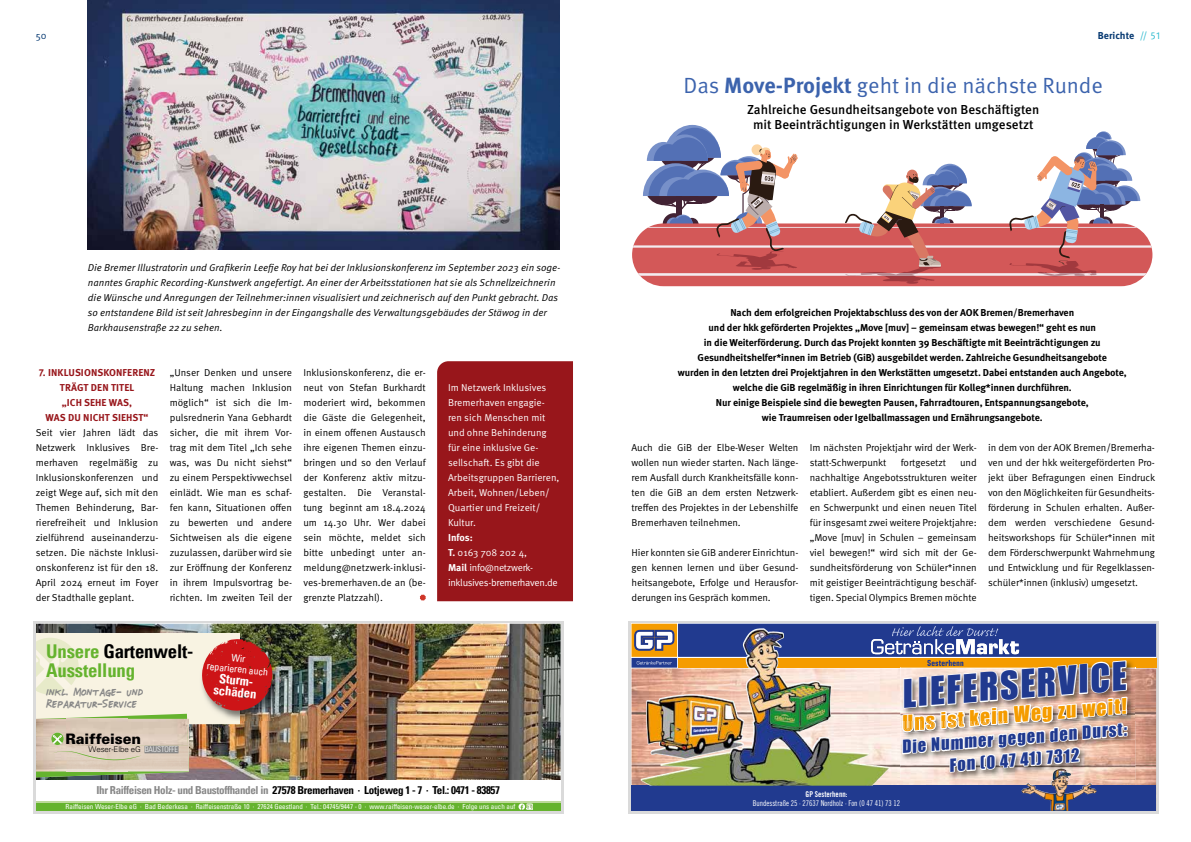
<style>
.page{position:relative;width:1191px;height:842px;background:#fff}
.page>*{position:absolute;margin:0;border:0;box-sizing:border-box;transform-origin:0 0}
.t1{font:35.7px "Impact";color:#213a8f}
.t2{font:22px "Meta Pro Norm";color:#3c63ad}
.t3{font:19.7px "Impact";color:#f59c00}
.t4{font:700 condensed 19px/19px "Univers LT Pro";letter-spacing:-.01em;color:#65b32e}
.t5{font:16.5px/22px "Impact";color:#213a8f;text-align:center}
.t6{font:900 14.4px "Univers";letter-spacing:-.01em;color:#000}
.t7{font:500 13px/15.6px "Meta Pro";color:#000;text-align:center}
.t8{font:13px/12px "Mr Marcoozie MEDIUM";color:#878787}
.t9{font:700 condensed 13px/12px "Univers LT Pro";color:#fff;text-align:center}
.t10{font:700 condensed 11px "Univers LT Pro";letter-spacing:-.03em;color:#000}
.t11{font:10px/15px "Meta Pro Norm";letter-spacing:-.01em;color:#000;text-align:justify}
.t12{font:700 10px/15px "Meta Pro";letter-spacing:-.01em;color:#000;text-align:center}
.t13{font:10px/15px "Meta Pro Norm Ita";color:#000}
.t14{font:10px/15px "Meta Pro Norm";color:#fff}
.t15{font:700 10px/15px "Meta Pro";letter-spacing:.01em;color:#98161b;text-align:center}
.t16{font:10px/15px "Meta Pro Norm";letter-spacing:-.03em;color:#fff}
.t17{font:condensed 10px/11px "Univers LT Pro";color:#fff;text-align:center}
.t18{font:700 10px "Meta Pro";color:#053871}
.t19{font:700 10px "Meta Pro";color:#fff}
.t20{font:10px "Meta Pro Norm";color:#053871}
.t21{font:8px "Trade Gothic LT Std Cn 18";color:#fff;scale:.94 1}
.t22{font:8px "Trade Gothic LT Std Bd Cn 20";color:#fff;scale:.94 1}
.t23{font:300 7.9px "Univers";letter-spacing:-.01em;color:#000}
.t24{font:condensed 7px "Univers LT Pro";color:#fff}
.s1{font-family:"Meta Pro Norm";font-weight:400;color:#29b8ce}
.s2{color:#000}
.s3{font-stretch:condensed;font-size:7.8px;color:#fff}
.s4{font-family:"Meta Pro";font-weight:700}
.s5{color:#878787}
</style>
<div class="page">
<div style="left:437px;top:361px;width:136px;height:240px;background:#98161b"></div>
<svg style="left:632px;top:125px;width:520px;height:161px"></svg>
<img style="left:88px;top:0;width:471px;height:249px">
<svg style="left:420px;top:595px;width:6px;height:5px"></svg>
<svg style="left:628px;top:621px;width:531px;height:193px;background:#d6d7d8"></svg>
<svg style="left:33px;top:621px;width:530px;height:193px;background:#d6d6d5"></svg>
<svg style="left:631px;top:657px;width:525px;height:129px;background:#a6a774"></svg>
<img style="left:1063px;top:780px;width:72px;height:6px">
<div style="left:631px;top:786px;width:525px;height:25px;background:#213a8f"></div>
<div style="left:631px;top:624px;width:46px;height:33px;background:#f59c00"></div>
<div style="left:631px;top:658px;width:46px;height:10px;background:#213a8f"></div>
<img style="left:1041px;top:780px;width:15px;height:13px">
<img style="left:900px;top:774px;width:235px;height:6px">
<img style="left:1052px;top:774px;width:18px;height:6px">
<img style="left:634px;top:624px;width:522px;height:150px">
<img style="left:36px;top:624px;width:524px;height:156px">
<div style="left:36px;top:800px;width:524px;height:11px;background:#65b32e"></div>
<hr style="left:36px;top:800px;width:524px;height:2px;background:#bdd99b">
<div style="left:36px;top:634px;width:203px;height:90px;background:#f8f3e2"></div>
<svg style="left:36px;top:638px;width:43px;height:56px"></svg>
<svg style="left:36px;top:714px;width:153px;height:63px;background:#cec7ab"></svg>
<div style="left:144px;top:746px;width:34px;height:7px;background:#878787"></div>
<svg style="left:518px;top:803px;width:15px;height:7px"></svg>
<div style="left:36px;top:780px;width:524px;height:21px;background:#fff"></div>
<img style="left:217px;top:638px;width:64px;height:83px">
<img style="left:201px;top:639px;width:72px;height:72px">
<p class="t20" style="left:36px;top:28px;width:12px">50</p>
<p class="t18" style="left:1097px;top:27px;width:64px">Berichte <span class="s1">// 51</span></p>
<p class="t13" style="left:88px;top:260px;width:474px">Die Bremer Illustratorin und Grafikerin Leefje Roy hat bei der Inklusionskonferenz im September 2023 ein soge&shy;nanntes Graphic Recording-Kunstwerk angefertigt. An einer der Arbeitsstationen hat sie als Schnellzeichnerin die Wünsche und Anregungen der Teilnehmer:innen visualisiert und zeichnerisch auf den Punkt gebracht. Das so entstandene Bild ist seit Jahresbeginn in der Eingangshalle des Verwaltungsgebäudes der Stäwog in der Barkhausenstraße 22 zu sehen.</p>
<p class="t15" style="left:39px;top:365px;width:118px">7. INKLUSIONSKONFERENZ<br>TRÄGT DEN TITEL<br>„ICH SEHE WAS,<br>WAS DU NICHT SIEHST“</p>
<p class="t11" style="left:36px;top:425px;width:124px">Seit vier Jahren lädt das Netzwerk Inklusives Bre&shy;merhaven regelmäßig zu Inklusionskonferenzen und zeigt Wege auf, sich mit den Themen Behinderung, Bar&shy;rierefreiheit und Inklusion zielführend auseinanderzu&shy;setzen. Die nächste Inklusi&shy;onskonferenz ist für den 18.<br>April 2024 erneut im Foyer der Stadthalle geplant.</p>
<p class="t11" style="left:170px;top:365px;width:124px">„Unser Denken und unsere Haltung machen Inklusion möglich“ ist sich die Im&shy;pulsrednerin Yana Gebhardt sicher, die mit ihrem Vor&shy;trag mit dem Titel „Ich sehe was, was Du nicht siehst“ zu einem Perspektivwechsel einlädt. Wie man es schaf&shy;fen kann, Situationen offen zu bewerten und andere Sichtweisen als die eigene zuzulassen, darüber wird sie zur Eröffnung der Konferenz in ihrem Impulsvortrag be&shy;richten. Im zweiten Teil der</p>
<p class="t11" style="left:303px;top:365px;width:124px">Inklusionskonferenz, die er&shy;neut von Stefan Burkhardt moderiert wird, bekommen die Gäste die Gelegenheit, in einem offenen Austausch ihre eigenen Themen einzu&shy;bringen und so den Verlauf der Konferenz aktiv mitzu&shy;gestalten. Die Veranstal&shy;tung beginnt am 18.4.2024 um 14.30 Uhr. Wer dabei sein möchte, meldet sich bitte unbedingt unter an&shy;meldung@netzwerk-inklusi&shy;ves-bremerhaven.de an (be&shy;grenzte Platzzahl).</p>
<h3 class="t4" style="left:46px;top:641px;width:149px">Unsere <span class="s2">Gartenwelt-<br></span>Ausstellung</h3>
<h3 class="t8" style="left:46px;top:686px;width:99px">inkl. Montage- und<br>Reparatur-Service</h3>
<h3 class="t6" style="left:65px;top:730px;width:77px">Raiffeisen</h3>
<p class="t23" style="left:88px;top:745px;width:91px">Weser-Elbe eG <span class="s3">BAUSTOFFE</span></p>
<p class="t17" style="left:208px;top:649px;width:63px;rotate:6deg">Wir<br>reparieren auch</p>
<h3 class="t9" style="left:215px;top:671px;width:49px;rotate:6deg">Sturm&shy;schäden</h3>
<p class="t14" style="left:448px;top:380px;width:113px">Im Netzwerk Inklusives<br>Bremerhaven engagie&shy;ren sich Menschen mit und ohne Behinderung für eine inklusive Ge&shy;sellschaft. Es gibt die<br>Arbeitsgruppen Barrieren,<br>Arbeit, Wohnen/Leben/<br>Quartier und Freizeit/<br>Kultur.</p>
<p class="t19" style="left:448px;top:530px;width:26px">Infos:</p>
<p class="t16" style="left:448px;top:545px;width:111px"><span class="s4">T.</span> 0163 708 202 4,<br><span class="s4">Mail</span> info@netzwerk&shy;inklusives-bremerhaven.de</p>
<p class="t10" style="left:97px;top:784px;width:405px"><span class="s5">Ihr Raiffeisen Holz- und Baustoffhandel in</span> 27578 Bremerhaven · Lotjeweg 1 - 7 · Tel.: 0471 - 83857</p>
<p class="t24" style="left:66px;top:802px;width:451px">Raiffeisen Weser-Elbe eG · Bad Bederkesa · Raiffeisenstraße 10 · 27624 Geestland · Tel.: 04745/9447 - 0 · www.raiffeisen-weser-elbe.de · Folge uns auch auf</p>
<h2 class="t2" style="left:683px;top:69px;width:421px">Das <span class="s4">Move-Projekt</span> geht in die nächste Runde</h2>
<h3 class="t7" style="left:747px;top:101px;width:294px">Zahlreiche Gesundheitsangebote von Beschäftigten mit Beeinträchtigungen in Werkstätten umgesetzt</h3>
<p class="t12" style="left:678px;top:305px;width:450px">Nach dem erfolgreichen Projektabschluss des von der AOK Bremen/Bremerhaven<br>und der hkk geförderten Projektes „Move [muv] – gemeinsam etwas bewegen!“ geht es nun<br>in die Weiterförderung. Durch das Projekt konnten 39 Beschäftigte mit Beeinträchtigungen zu Gesundheitshelfer*innen im Betrieb (GiB) ausgebildet werden. Zahlreiche Gesundheitsangebote<br>wurden in den letzten drei Projektjahren in den Werkstätten umgesetzt. Dabei entstanden auch Angebote, welche die GiB regelmäßig in ihren Einrichtungen für Kolleg*innen durchführen.<br>Nur einige Beispiele sind die bewegten Pausen, Fahrradtouren, Entspannungsangebote,<br>wie Traumreisen oder Igelballmassagen und Ernährungsangebote.</p>
<p class="t11" style="left:631px;top:440px;width:168px">Auch die GiB der Elbe-Weser Welten wollen nun wieder starten. Nach länge&shy;rem Ausfall durch Krankheitsfälle konn&shy;ten die GiB an dem ersten Netzwerk&shy;treffen des Projektes in der Lebenshilfe Bremerhaven teilnehmen.</p>
<p class="t11" style="left:631px;top:545px;width:168px">Hier konnten sie GiB anderer Einrichtun&shy;gen kennen lernen und über Gesund&shy;heitsangebote, Erfolge und Herausfor&shy;derungen ins Gespräch kommen.</p>
<p class="t11" style="left:988px;top:440px;width:169px">in dem von der AOK Bremen/Bremerha&shy;ven und der hkk weitergeförderten Pro&shy;jekt über Befragungen einen Eindruck von den Möglichkeiten für Gesundheits&shy;förderung in Schulen erhalten. Außer&shy;dem werden verschiedene Gesund&shy;heitsworkshops für Schüler*innen mit dem Förderschwerpunkt Wahrnehmung und Entwicklung und für Regelklassen&shy;schüler*innen (inklusiv) umgesetzt.</p>
<p class="t11" style="left:809px;top:440px;width:168px">Im nächsten Projektjahr wird der Werk&shy;statt-Schwerpunkt</p>
<p class="t11" style="left:809px;top:455px;width:168px;text-indent:150px">und nachhaltige Angebotsstrukturen weiter etabliert. Außerdem gibt es einen neu&shy;en Schwerpunkt und einen neuen Titel für insgesamt zwei weitere Projektjahre: „Move [muv] in Schulen – gemeinsam viel bewegen!“ wird sich mit der Ge&shy;sundheitsförderung von Schüler*innen mit geistiger Beeinträchtigung beschäf&shy;tigen. Special Olympics Bremen möchte</p>
<p class="t11" style="left:900px;top:455px;width:47px">fortgesetzt</p>
<h1 class="t1" style="left:899px;top:667px;width:226px;rotate:-5deg">LIEFERSERVICE</h1>
<h3 class="t3" style="left:900px;top:709px;width:226px;rotate:-5deg">Uns ist kein Weg zu weit!</h3>
<h3 class="t5" style="left:901px;top:736px;width:227px;rotate:-5deg">Die Nummer gegen den Durst:<br>Fon (0 47 41) 7312</h3>
<p class="t22" style="left:805px;top:789px;width:46px">GP Sesterhenn:</p>
<p class="t21" style="left:752px;top:798px;width:158px">Bundesstraße 25 · 27637 Nordholz · Fon (0 47 41) 73 12</p>
</div>
